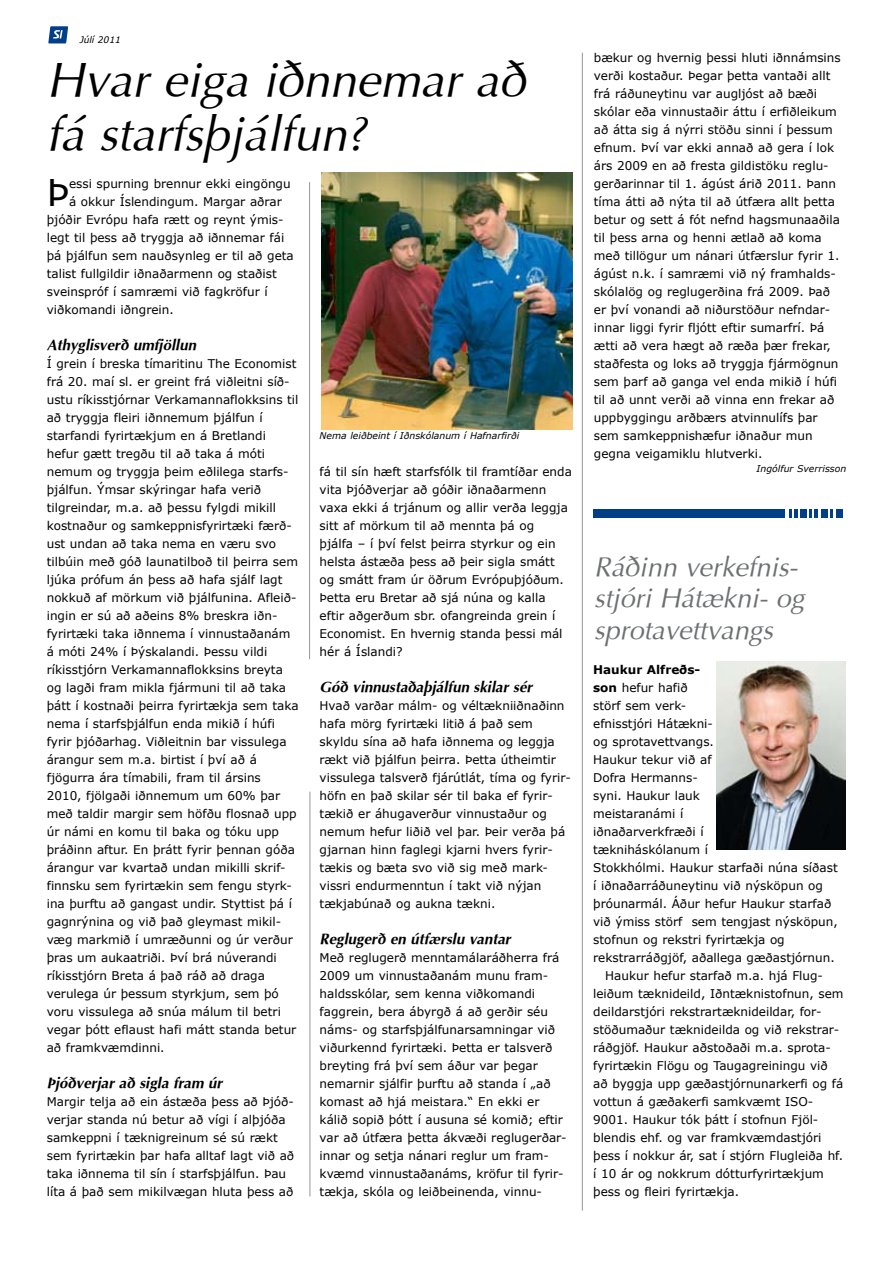
<style>
.page{position:relative;width:893px;height:1263px;background:#fff}
.page>*{position:absolute;margin:0;border:0;box-sizing:border-box;transform-origin:0 0}
.t1{font:italic 48px/54px "Optima";color:#000}
.t2{font:36.75px "Verdana";color:#000}
.t3{font:italic 27px/31.5px "Optima";color:#6d6f71}
.t4{font:italic 700 15px "Optima";color:#000}
.t5{font:12px/18px "Verdana";color:#000}
.t6{font:700 12px "Verdana";color:#000}
.t7{font:italic 9.3px "Verdana";color:#000}
.t8{font:italic 9px "Verdana";color:#000}
.s1{font-weight:700}
</style>
<div class="page">
<svg style="left:48px;top:26px;width:20px;height:17px"></svg>
<hr style="left:309px;top:182px;width:1px;height:477px;background:#939597">
<hr style="left:582px;top:53px;width:1px;height:1157px;background:#939597">
<hr style="left:310px;top:792px;width:1px;height:404px;background:#939597">
<div style="left:593px;top:509px;width:192px;height:9px;background:#003e88"></div>
<svg style="left:830px;top:509px;width:3px;height:9px"></svg>
<div style="left:821px;top:509px;width:6px;height:9px;background:#023f88"></div>
<div style="left:800px;top:509px;width:6px;height:9px;background:#023f88"></div>
<div style="left:836px;top:509px;width:6px;height:9px;background:#023f88"></div>
<svg style="left:809px;top:509px;width:9px;height:9px"></svg>
<svg style="left:789px;top:509px;width:9px;height:9px"></svg>
<img style="left:321px;top:173px;width:251px;height:256px">
<img style="left:716px;top:661px;width:129px;height:188px">
<p class="t8" style="left:80px;top:34px;width:43px">Júlí 2011</p>
<h1 class="t1" style="left:47px;top:53px;width:480px">Hvar eiga iðnnemar að fá starfsþjálfun?</h1>
<h2 class="t2" style="left:47px;top:169px;width:24px">Þ</h2>
<p class="t5" style="left:69px;top:174px;width:223px">essi spurning brennur ekki eingöngu</p>
<p class="t5" style="left:69px;top:192px;width:214px">á okkur Íslendingum. Margar aðrar</p>
<p class="t5" style="left:47px;top:210px;width:238px">þjóðir Evrópu hafa rætt og reynt ýmis-</p>
<p class="t5" style="left:47px;top:228px;width:239px">legt til þess að tryggja að iðnnemar fái</p>
<p class="t5" style="left:47px;top:246px;width:249px">þá þjálfun sem nauðsynleg er til að geta</p>
<p class="t5" style="left:47px;top:264px;width:232px">talist fullgildir iðnaðarmenn og staðist</p>
<p class="t5" style="left:47px;top:282px;width:222px">sveinspróf í samræmi við fagkröfur í</p>
<p class="t5" style="left:47px;top:300px;width:129px">viðkomandi iðngrein.</p>
<p class="t4" style="left:47px;top:336px;width:151px">Athyglisverð umfjöllun</p>
<p class="t5" style="left:47px;top:354px;width:253px">Í grein í breska tímaritinu The Economist frá 20. maí sl. er greint frá viðleitni síð&shy;ustu ríkisstjórnar Verkamannaflokksins til að tryggja fleiri iðnnemum þjálfun í starfandi fyrirtækjum en á Bretlandi hefur gætt tregðu til að taka á móti nemum og tryggja þeim eðlilega starfs&shy;þjálfun. Ýmsar skýringar hafa verið tilgreindar, m.a. að þessu fylgdi mikill kostnaður og samkeppnisfyrirtæki færð&shy;ust undan að taka nema en væru svo tilbúin með góð launatilboð til þeirra sem ljúka prófum án þess að hafa sjálf lagt nokkuð af mörkum við þjálfunina. Afleið&shy;ingin er sú að aðeins 8% breskra iðn&shy;fyrirtæki taka iðnnema í vinnustaðanám á móti 24% í Þýskalandi. Þessu vildi ríkisstjórn Verkamannaflokksins breyta og lagði fram mikla fjármuni til að taka þátt í kostnaði þeirra fyrirtækja sem taka nema í starfsþjálfun enda mikið í húfi fyrir þjóðarhag. Viðleitnin bar vissulega árangur sem m.a. birtist í því að á fjögurra ára tímabili, fram til ársins 2010, fjölgaði iðnnemum um 60% þar með taldir margir sem höfðu flosnað upp úr námi en komu til baka og tóku upp þráðinn aftur. En þrátt fyrir þennan góða árangur var kvartað undan mikilli skrif&shy;finnsku sem fyrirtækin sem fengu styrk&shy;ina þurftu að gangast undir. Styttist þá í gagnrýnina og við það gleymast mikil&shy;væg markmið í umræðunni og úr verður þras um aukaatriði. Því brá núverandi ríkisstjórn Breta á það ráð að draga verulega úr þessum styrkjum, sem þó voru vissulega að snúa málum til betri vegar þótt eflaust hafi mátt standa betur að framkvæmdinni.</p>
<p class="t4" style="left:47px;top:1074px;width:177px">Þjóðverjar að sigla fram úr</p>
<p class="t5" style="left:47px;top:1092px;width:249px">Margir telja að ein ástæða þess að Þjóð&shy;verjar standa nú betur að vígi í alþjóða samkeppni í tæknigreinum sé sú rækt sem fyrirtækin þar hafa alltaf lagt við að taka iðnnema til sín í starfsþjálfun. Þau líta á það sem mikilvægan hluta þess að</p>
<p class="t7" style="left:320px;top:430px;width:201px">Nema leiðbeint í Iðnskólanum í Hafnarfirði</p>
<p class="t5" style="left:320px;top:462px;width:254px">fá til sín hæft starfsfólk til framtíðar enda vita Þjóðverjar að góðir iðnaðarmenn vaxa ekki á trjánum og allir verða leggja sitt af mörkum til að mennta þá og<br>þjálfa – í því felst þeirra styrkur og ein helsta ástæða þess að þeir sigla smátt og smátt fram úr öðrum Evrópuþjóðum.<br>Þetta eru Bretar að sjá núna og kalla eftir aðgerðum sbr. ofangreinda grein í Economist. En hvernig standa þessi mál hér á Íslandi?</p>
<p class="t4" style="left:320px;top:678px;width:214px">Góð vinnustaðaþjálfun skilar sér</p>
<p class="t5" style="left:320px;top:696px;width:251px">Hvað varðar málm- og véltækniiðnaðinn hafa mörg fyrirtæki litið á það sem skyldu sína að hafa iðnnema og leggja rækt við þjálfun þeirra. Þetta útheimtir vissulega talsverð fjárútlát, tíma og fyrir&shy;höfn en það skilar sér til baka ef fyrir&shy;tækið er áhugaverður vinnustaður og nemum hefur liðið vel þar. Þeir verða þá gjarnan hinn faglegi kjarni hvers fyrir&shy;tækis og bæta svo við sig með mark&shy;vissri endurmenntun í takt við nýjan tækjabúnað og aukna tækni.</p>
<p class="t4" style="left:320px;top:930px;width:193px">Reglugerð en útfærslu vantar</p>
<p class="t5" style="left:320px;top:948px;width:247px">Með reglugerð menntamálaráðherra frá 2009 um vinnustaðanám munu fram&shy;haldsskólar, sem kenna viðkomandi faggrein, bera ábyrgð á að gerðir séu náms- og starfsþjálfunarsamningar við viðurkennd fyrirtæki. Þetta er talsverð breyting frá því sem áður var þegar nemarnir sjálfir þurftu að standa í „að komast að hjá meistara.“ En ekki er kálið sopið þótt í ausuna sé komið; eftir var að útfæra þetta ákvæði reglugerðar&shy;innar og setja nánari reglur um fram&shy;kvæmd vinnustaðanáms, kröfur til fyrir&shy;tækja, skóla og leiðbeinenda, vinnu-</p>
<p class="t5" style="left:594px;top:48px;width:248px">bækur og hvernig þessi hluti iðnnámsins verði kostaður. Þegar þetta vantaði allt frá ráðuneytinu var augljóst að bæði skólar eða vinnustaðir áttu í erfiðleikum að átta sig á nýrri stöðu sinni í þessum efnum. Því var ekki annað að gera í lok árs 2009 en að fresta gildistöku reglu&shy;gerðarinnar til 1. ágúst árið 2011. Þann tíma átti að nýta til að útfæra allt þetta betur og sett á fót nefnd hagsmunaaðila til þess arna og henni ætlað að koma með tillögur um nánari útfærslur fyrir 1. ágúst n.k. í samræmi við ný framhalds&shy;skólalög og reglugerðina frá 2009. Það er því vonandi að niðurstöður nefndar&shy;innar liggi fyrir fljótt eftir sumarfrí. Þá ætti að vera hægt að ræða þær frekar, staðfesta og loks að tryggja fjármögnun sem þarf að ganga vel enda mikið í húfi til að unnt verði að vinna enn frekar að uppbyggingu arðbærs atvinnulífs þar sem samkeppnishæfur iðnaður mun gegna veigamiklu hlutverki.</p>
<p class="t7" style="left:757px;top:463px;width:91px">Ingólfur Sverrisson</p>
<h3 class="t3" style="left:594px;top:551px;width:212px">Ráðinn verkefnis&shy;stjóri Hátækni- og sprotavettvangs</h3>
<p class="t6" style="left:593px;top:662px;width:109px">Haukur Alfreðs-</p>
<p class="t5" style="left:593px;top:678px;width:96px"><span class="s1">son</span> hefur hafið</p>
<p class="t5" style="left:593px;top:696px;width:95px">störf sem verk-</p>
<p class="t5" style="left:593px;top:714px;width:120px">efnisstjóri Hátækni-</p>
<p class="t5" style="left:593px;top:732px;width:122px">og sprotavettvangs.</p>
<p class="t5" style="left:593px;top:750px;width:120px">Haukur tekur við af</p>
<p class="t5" style="left:593px;top:768px;width:106px">Dofra Hermanns-</p>
<p class="t5" style="left:593px;top:786px;width:108px">syni. Haukur lauk</p>
<p class="t5" style="left:593px;top:804px;width:92px">meistaranámi í</p>
<p class="t5" style="left:593px;top:822px;width:112px">iðnaðarverkfræði í</p>
<p class="t5" style="left:593px;top:840px;width:116px">tækniháskólanum í</p>
<p class="t5" style="left:593px;top:858px;width:246px">Stokkhólmi. Haukur starfaði núna síðast</p>
<p class="t5" style="left:593px;top:876px;width:231px">í iðnaðarráðuneytinu við nýsköpun og</p>
<p class="t5" style="left:593px;top:894px;width:240px">þróunarmál. Áður hefur Haukur starfað</p>
<p class="t5" style="left:593px;top:912px;width:246px">við ýmiss störf sem tengjast nýsköpun,</p>
<p class="t5" style="left:593px;top:930px;width:193px">stofnun og rekstri fyrirtækja og</p>
<p class="t5" style="left:593px;top:948px;width:243px">rekstrarráðgjöf, aðallega gæðastjórnun.</p>
<p class="t5" style="left:605px;top:966px;width:219px">Haukur hefur starfað m.a. hjá Flug-</p>
<p class="t5" style="left:593px;top:984px;width:252px">leiðum tæknideild, Iðntæknistofnun, sem</p>
<p class="t5" style="left:593px;top:1002px;width:230px">deildarstjóri rekstrartæknideildar, for-</p>
<p class="t5" style="left:593px;top:1020px;width:248px">stöðumaður tæknideilda og við rekstrar-</p>
<p class="t5" style="left:593px;top:1038px;width:239px">ráðgjöf. Haukur aðstoðaði m.a. sprota-</p>
<p class="t5" style="left:593px;top:1056px;width:236px">fyrirtækin Flögu og Taugagreiningu við</p>
<p class="t5" style="left:593px;top:1074px;width:252px">að byggja upp gæðastjórnunarkerfi og fá</p>
<p class="t5" style="left:593px;top:1092px;width:220px">vottun á gæðakerfi samkvæmt ISO-</p>
<p class="t5" style="left:593px;top:1110px;width:227px">9001. Haukur tók þátt í stofnun Fjöl-</p>
<p class="t5" style="left:593px;top:1128px;width:230px">blendis ehf. og var framkvæmdastjóri</p>
<p class="t5" style="left:593px;top:1146px;width:251px">þess í nokkur ár, sat í stjórn Flugleiða hf.</p>
<p class="t5" style="left:593px;top:1164px;width:232px">í 10 ár og nokkrum dótturfyrirtækjum</p>
<p class="t5" style="left:593px;top:1182px;width:147px">þess og fleiri fyrirtækja.</p>
</div>
